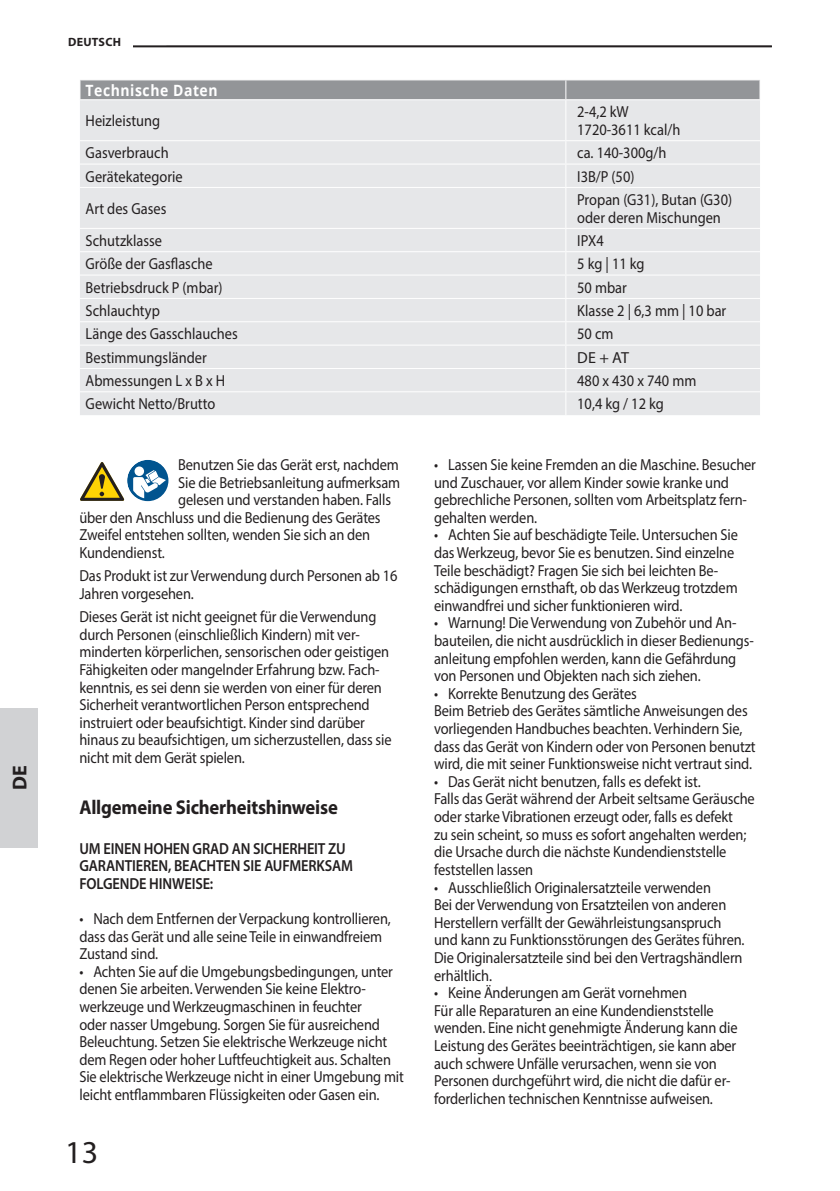
<style>
.page{position:relative;width:840px;height:1191px;background:#fff}
.page>*{position:absolute;margin:0;border:0;box-sizing:border-box;transform-origin:0 0}
.t1{font:32px "Myriad Pro";color:#231f20}
.t2{font:700 20px "Myriad Pro";letter-spacing:-.01em;color:#231f20;scale:.93 1}
.t3{font:700 20px "Myriad Pro";letter-spacing:-.01em;color:#231f20}
.t4{font:16px/17.6px "Myriad Pro";letter-spacing:-.01em;color:#231f20;scale:.9 1}
.t5{font:600 16px/17.6px "Myriad Pro";letter-spacing:-.01em;color:#231f20;scale:.9 1}
.t6{font:16px "Myriad Pro";letter-spacing:-.01em;color:#231f20}
.t7{font:700 15.6px "Open Sans";letter-spacing:.04em;color:#fff;scale:.9 1}
.t8{font:700 12px "Myriad Pro";letter-spacing:.02em;color:#231f20}
</style>
<div class="page">
<hr style="left:68px;top:45px;width:703px;height:2px;background:#231f20">
<div style="left:0;top:708px;width:38px;height:138px;background:#d1d2d4"></div>
<div style="left:80px;top:100px;width:679px;height:315px;background:#e6e7e9"></div>
<div style="left:80px;top:80px;width:680px;height:19px;background:#939598"></div>
<hr style="left:565px;top:100px;width:1px;height:40px;background:#fff">
<hr style="left:80px;top:140px;width:485px;height:1px;background:#fff">
<hr style="left:565px;top:140px;width:194px;height:1px;background:#fff">
<hr style="left:80px;top:164px;width:485px;height:1px;background:#fff">
<hr style="left:565px;top:164px;width:194px;height:1px;background:#fff">
<svg style="left:565px;top:141px;width:1px;height:46px"></svg>
<hr style="left:80px;top:187px;width:485px;height:1px;background:#fff">
<hr style="left:565px;top:187px;width:194px;height:1px;background:#fff">
<hr style="left:565px;top:188px;width:1px;height:40px;background:#fff">
<hr style="left:80px;top:228px;width:485px;height:1px;background:#fff">
<hr style="left:565px;top:228px;width:194px;height:1px;background:#fff">
<hr style="left:80px;top:251px;width:485px;height:1px;background:#fff">
<hr style="left:565px;top:251px;width:194px;height:1px;background:#fff">
<hr style="left:80px;top:274px;width:485px;height:1px;background:#fff">
<hr style="left:565px;top:274px;width:194px;height:1px;background:#fff">
<hr style="left:80px;top:298px;width:485px;height:1px;background:#fff">
<hr style="left:565px;top:298px;width:194px;height:1px;background:#fff">
<hr style="left:80px;top:321px;width:485px;height:1px;background:#fff">
<hr style="left:565px;top:321px;width:194px;height:1px;background:#fff">
<hr style="left:80px;top:344px;width:485px;height:1px;background:#fff">
<hr style="left:565px;top:344px;width:194px;height:1px;background:#fff">
<hr style="left:80px;top:368px;width:485px;height:1px;background:#fff">
<hr style="left:565px;top:368px;width:194px;height:1px;background:#fff">
<hr style="left:80px;top:391px;width:485px;height:1px;background:#fff">
<hr style="left:565px;top:391px;width:194px;height:1px;background:#fff">
<svg style="left:565px;top:229px;width:1px;height:186px"></svg>
<div style="left:127px;top:460px;width:41px;height:41px;background:#01548f;border-radius:50%"></div>
<svg style="left:134px;top:466px;width:10px;height:10px"></svg>
<svg style="left:133px;top:470px;width:33px;height:28px"></svg>
<svg style="left:80px;top:462px;width:44px;height:39px"></svg>
<div style="left:57px;top:26px;width:75px;height:34px;background:#fff"></div>
<p class="t3" style="left:7px;top:790px;width:26px;rotate:-90deg">DE</p>
<p class="t8" style="left:68px;top:34px;width:54px">DEUTSCH</p>
<p class="t7" style="left:86px;top:79px;width:148px">Technische Daten</p>
<p class="t4" style="left:86px;top:112px;width:84px">Heizleistung</p>
<p class="t4" style="left:577px;top:103px;width:116px">2-4,2 kW<br>1720-3611 kcal/h</p>
<p class="t4" style="left:86px;top:144px;width:94px">Gasverbrauch</p>
<p class="t4" style="left:577px;top:144px;width:101px">ca. 140-300g/h</p>
<p class="t4" style="left:86px;top:167px;width:109px">Gerätekategorie</p>
<p class="t4" style="left:577px;top:167px;width:65px">I3B/P (50)</p>
<p class="t4" style="left:86px;top:199px;width:91px">Art des Gases</p>
<p class="t4" style="left:577px;top:191px;width:173px">Propan (G31), Butan (G30) oder deren Mischungen</p>
<p class="t4" style="left:86px;top:232px;width:86px">Schutzklasse</p>
<p class="t4" style="left:577px;top:232px;width:31px">IPX4</p>
<p class="t4" style="left:86px;top:255px;width:143px">Größe der Gasflasche</p>
<p class="t4" style="left:577px;top:255px;width:76px">5 kg | 11 kg</p>
<p class="t4" style="left:86px;top:278px;width:154px">Betriebsdruck P (mbar)</p>
<p class="t4" style="left:577px;top:278px;width:57px">50 mbar</p>
<p class="t4" style="left:86px;top:302px;width:84px">Schlauchtyp</p>
<p class="t4" style="left:577px;top:302px;width:167px">Klasse 2 | 6,3 mm | 10 bar</p>
<p class="t4" style="left:86px;top:325px;width:170px">Länge des Gasschlauches</p>
<p class="t4" style="left:577px;top:325px;width:42px">50 cm</p>
<p class="t4" style="left:86px;top:348px;width:136px">Bestimmungsländer</p>
<p class="t6" style="left:577px;top:347px;width:53px">DE + AT</p>
<p class="t4" style="left:86px;top:372px;width:156px">Abmessungen L x B x H</p>
<p class="t4" style="left:577px;top:372px;width:134px">480 x 430 x 740 mm</p>
<p class="t4" style="left:86px;top:395px;width:145px">Gewicht Netto/Brutto</p>
<p class="t4" style="left:577px;top:395px;width:98px">10,4 kg / 12 kg</p>
<p class="t4" style="left:178px;top:455px;width:247px">Benutzen Sie das Gerät erst, nachdem</p>
<p class="t4" style="left:178px;top:473px;width:248px">Sie die Betriebsanleitung aufmerksam</p>
<p class="t4" style="left:178px;top:491px;width:238px">gelesen und verstanden haben. Falls</p>
<p class="t4" style="left:79px;top:508px;width:336px">über den Anschluss und die Bedienung des Gerätes</p>
<p class="t4" style="left:79px;top:526px;width:324px">Zweifel entstehen sollten, wenden Sie sich an den</p>
<p class="t4" style="left:79px;top:543px;width:96px">Kundendienst.</p>
<p class="t4" style="left:79px;top:567px;width:354px">Das Produkt ist zur Verwendung durch Personen ab 16<br>Jahren vorgesehen.</p>
<p class="t4" style="left:79px;top:608px;width:348px">Dieses Gerät ist nicht geeignet für die Verwendung durch Personen (einschließlich Kindern) mit ver&shy;minderten körperlichen, sensorischen oder geistigen Fähigkeiten oder mangelnder Erfahrung bzw. Fach&shy;kenntnis, es sei denn sie werden von einer für deren Sicherheit verantwortlichen Person entsprechend instruiert oder beaufsichtigt. Kinder sind darüber hinaus zu beaufsichtigen, um sicherzustellen, dass sie nicht mit dem Gerät spielen.</p>
<p class="t2" style="left:79px;top:794px;width:279px">Allgemeine Sicherheitshinweise</p>
<p class="t5" style="left:79px;top:839px;width:305px">UM EINEN HOHEN GRAD AN SICHERHEIT ZU<br>GARANTIEREN, BEACHTEN SIE AUFMERKSAM<br>FOLGENDE HINWEISE:</p>
<p class="t4" style="left:79px;top:909px;width:347px">• Nach dem Entfernen der Verpackung kontrollieren, dass das Gerät und alle seine Teile in einwandfreiem<br>Zustand sind.</p>
<p class="t4" style="left:79px;top:962px;width:362px">• Achten Sie auf die Umgebungsbedingungen, unter denen Sie arbeiten. Verwenden Sie keine Elektro&shy;werkzeuge und Werkzeugmaschinen in feuchter<br>oder nasser Umgebung. Sorgen Sie für ausreichend Beleuchtung. Setzen Sie elektrische Werkzeuge nicht dem Regen oder hoher Luftfeuchtigkeit aus. Schalten Sie elektrische Werkzeuge nicht in einer Umgebung mit leicht entflammbaren Flüssigkeiten oder Gasen ein.</p>
<h1 class="t1" style="left:65px;top:1132px;width:34px">13</h1>
<p class="t4" style="left:434px;top:455px;width:359px">• Lassen Sie keine Fremden an die Maschine. Besucher und Zuschauer, vor allem Kinder sowie kranke und gebrechliche Personen, sollten vom Arbeitsplatz fern&shy;gehalten werden.</p>
<p class="t4" style="left:434px;top:526px;width:339px">• Achten Sie auf beschädigte Teile. Untersuchen Sie das Werkzeug, bevor Sie es benutzen. Sind einzelne Teile beschädigt? Fragen Sie sich bei leichten Be&shy;schädigungen ernsthaft, ob das Werkzeug trotzdem einwandfrei und sicher funktionieren wird.</p>
<p class="t4" style="left:434px;top:614px;width:356px">• Warnung! Die Verwendung von Zubehör und An&shy;bauteilen, die nicht ausdrücklich in dieser Bedienungs&shy;anleitung empfohlen werden, kann die Gefährdung von Personen und Objekten nach sich ziehen.</p>
<p class="t4" style="left:434px;top:684px;width:358px">• Korrekte Benutzung des Gerätes<br>Beim Betrieb des Gerätes sämtliche Anweisungen des vorliegenden Handbuches beachten. Verhindern Sie, dass das Gerät von Kindern oder von Personen benutzt wird, die mit seiner Funktionsweise nicht vertraut sind.</p>
<p class="t4" style="left:434px;top:772px;width:357px">• Das Gerät nicht benutzen, falls es defekt ist.<br>Falls das Gerät während der Arbeit seltsame Geräusche oder starke Vibrationen erzeugt oder, falls es defekt<br>zu sein scheint, so muss es sofort angehalten werden; die Ursache durch die nächste Kundendienststelle feststellen lassen</p>
<p class="t4" style="left:434px;top:878px;width:346px">• Ausschließlich Originalersatzteile verwenden<br>Bei der Verwendung von Ersatzteilen von anderen Herstellern verfällt der Gewährleistungsanspruch und kann zu Funktionsstörungen des Gerätes führen.<br>Die Originalersatzteile sind bei den Vertragshändlern erhältlich.</p>
<p class="t4" style="left:434px;top:983px;width:338px">• Keine Änderungen am Gerät vornehmen<br>Für alle Reparaturen an eine Kundendienststelle wenden. Eine nicht genehmigte Änderung kann die Leistung des Gerätes beeinträchtigen, sie kann aber auch schwere Unfälle verursachen, wenn sie von Personen durchgeführt wird, die nicht die dafür er&shy;forderlichen technischen Kenntnisse aufweisen.</p>
</div>
